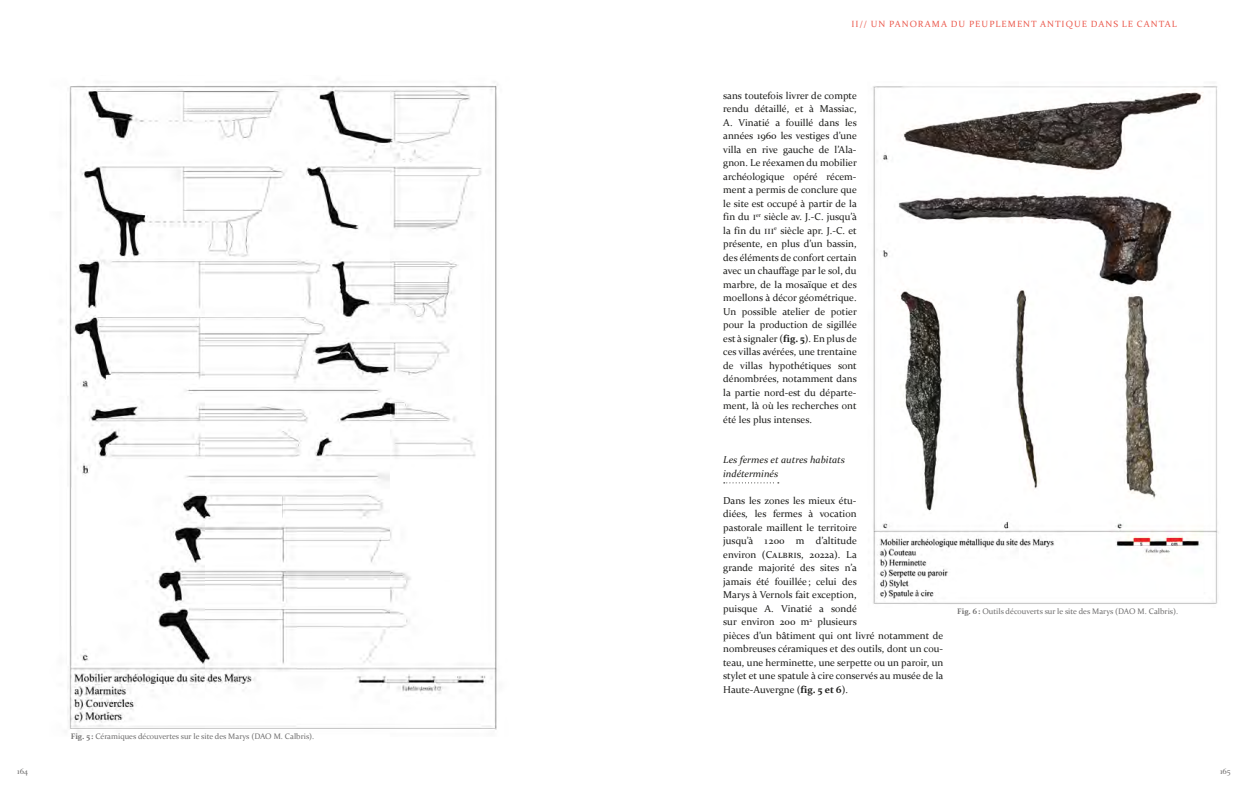
<style>
.page{position:relative;width:1248px;height:794px;background:#fff}
.page>*{position:absolute;margin:0;border:0;box-sizing:border-box;transform-origin:0 0}
.t1{font:10px/13.5px "Constantia";color:#1d1d1b;text-align:justify}
.t2{font:italic 10px/13.5px "Constantia";color:#1d1d1b}
.t3{font:9px "Constantia";letter-spacing:.12em;color:#eb5b4f}
.t4{font:8px "Constantia";color:#706f6f}
.s1{font-weight:700}
</style>
<div class="page">
<img style="left:68px;top:78px;width:430px;height:654px">
<svg style="left:723px;top:482px;width:55px;height:1px"></svg>
<img style="left:873px;top:86px;width:345px;height:518px">
<p class="t3" style="left:851px;top:17px;width:327px">II// UN PANORAMA DU PEUPLEMENT ANTIQUE DANS LE CANTAL</p>
<p class="t4" style="left:71px;top:731px;width:245px"><span class="s1">Fig. 5 :</span> Céramiques découvertes sur le site des Marys (DAO M. Calbris).</p>
<p class="t1" style="left:723px;top:88px;width:135px">sans toutefois livrer de compte rendu détaillé, et à Massiac, A. Vinatié a fouillé dans les années 1960 les vestiges d’une villa en rive gauche de l’Ala&shy;gnon. Le réexamen du mobilier archéologique opéré récem&shy;ment a permis de conclure que le site est occupé à partir de la fin du i<sup>er</sup> siècle av. J.-C. jusqu’à la fin du iii<sup>e</sup> siècle apr. J.-C. et présente, en plus d’un bassin, des éléments de confort certain avec un chauffage par le sol, du marbre, de la mosaïque et des moellons à décor géométrique.<br>Un possible atelier de potier pour la production de sigillée est à signaler (<span class="s1">fig. 5</span>). En plus de ces villas avérées, une trentaine de villas hypothétiques sont dénombrées, notamment dans la partie nord-est du départe&shy;ment, là où les recherches ont été les plus intenses.</p>
<p class="t2" style="left:723px;top:452px;width:123px">Les fermes et autres habitats indéterminés</p>
<p class="t1" style="left:723px;top:493px;width:221px;text-align:left">Dans les zones les mieux étu-<br>diées, les fermes à vocation<br>pastorale maillent le territoire<br>jusqu’à 1 200 m d’altitude<br>environ (Calbris, 2022a). La<br>grande majorité des sites n’a<br>jamais été fouillée; celui des<br>Marys à Vernols fait exception,<br>puisque A. Vinatié a sondé<br>sur environ 200 m<sup>2</sup> plusieurs<br>pièces d’un bâtiment qui ont livré notamment de nombreuses céramiques et des outils, dont un cou&shy;teau, une herminette, une serpette ou un paroir, un stylet et une spatule à cire conservés au musée de la Haute-Auvergne (<span class="s1">fig. 5 et 6</span>).</p>
<p class="t4" style="left:957px;top:606px;width:222px"><span class="s1">Fig. 6:</span> Outils découverts sur le site des Marys (DAO M. Calbris).</p>
<p class="t4" style="left:17px;top:766px;width:12px">164</p>
<p class="t4" style="left:1219px;top:766px;width:12px">165</p>
</div>
